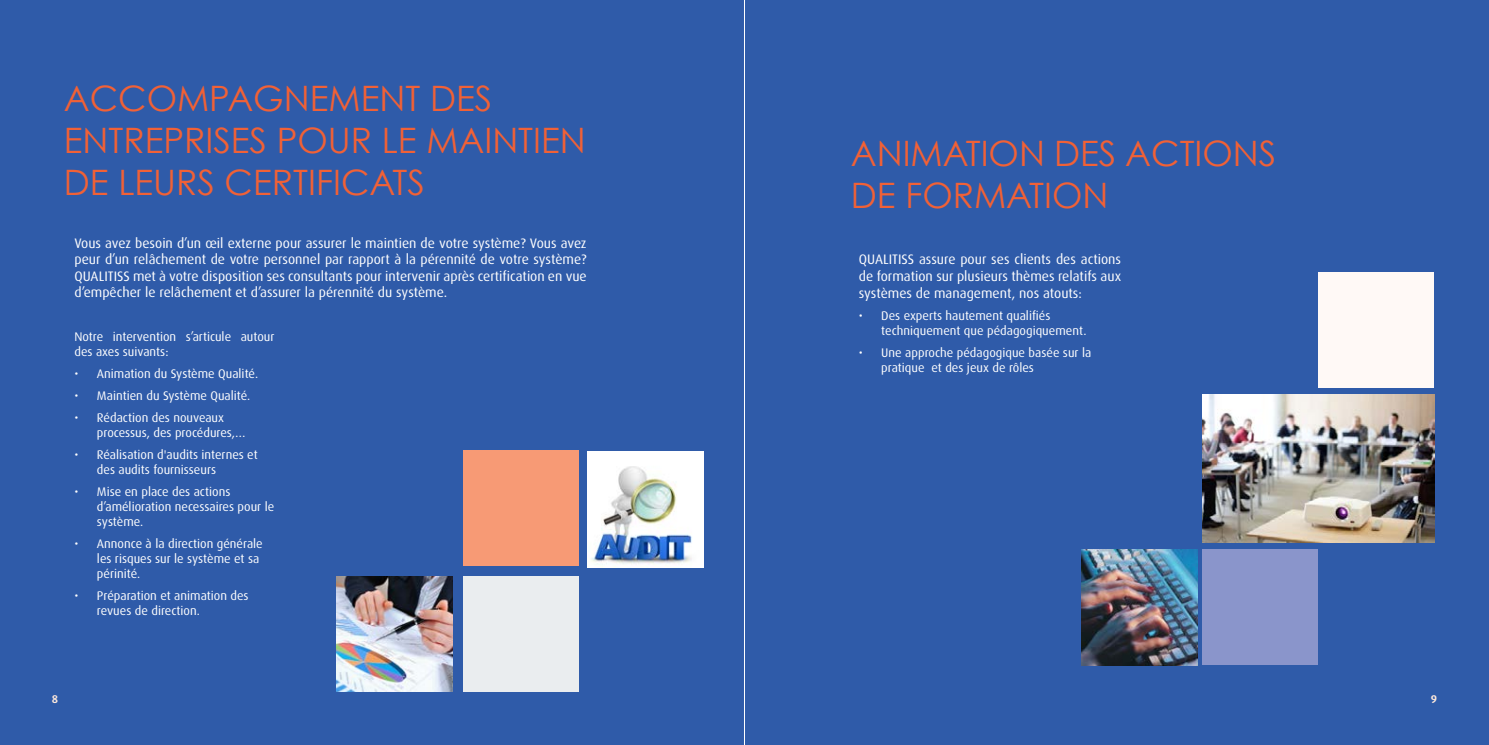
<style>
.page{position:relative;width:1489px;height:745px;background:#fff}
.page>*{position:absolute;margin:0;border:0;box-sizing:border-box;transform-origin:0 0}
.t1{font:35px/42px "Century Gothic";color:#f16136}
.t2{font:13.75px/16.5px "Dax";color:#fff;text-align:justify}
.t3{font:12.5px/15px "Dax";color:#fff}
.t4{font:700 11.25px "Dax";color:#fee9dc}
</style>
<div class="page">
<div style="left:0;top:0;width:1488px;height:744px;background:#2f5ba9"></div>
<div style="left:463px;top:450px;width:116px;height:116px;background:#f79a75"></div>
<img style="left:587px;top:451px;width:116px;height:116px">
<img style="left:337px;top:576px;width:115px;height:115px">
<div style="left:463px;top:575px;width:116px;height:116px;background:#eaedef"></div>
<img style="left:1202px;top:394px;width:231px;height:148px">
<div style="left:1318px;top:272px;width:115px;height:116px;background:#fff9f6"></div>
<img style="left:1081px;top:549px;width:116px;height:116px">
<div style="left:1202px;top:549px;width:116px;height:116px;background:#8a95cb"></div>
<hr style="left:744px;top:0;width:1px;height:744px;background:#fff">
<h1 class="t1" style="left:64px;top:76px;width:523px">ACCOMPAGNEMENT DES<br>ENTREPRISES POUR LE MAINTIEN<br>DE LEURS CERTIFICATS</h1>
<p class="t2" style="left:74px;top:235px;width:514px">Vous avez besoin d’un œil externe pour assurer le maintien de votre système? Vous avez peur d’un relâchement de votre personnel par rapport à la pérennité de votre système?<br>QUALITISS met à votre disposition ses consultants pour intervenir après certification en vue d’empêcher le relâchement et d’assurer la pérennité du système.</p>
<p class="t3" style="left:74px;top:328px;width:201px">Notre intervention s’articule autour des axes suivants:</p>
<p class="t3" style="left:74px;top:365px;width:185px">• Animation du Système Qualité.</p>
<p class="t3" style="left:74px;top:388px;width:177px">• Maintien du Système Qualité.</p>
<p class="t3" style="left:97px;top:410px;width:150px;text-indent:-23px">• Rédaction des nouveaux processus, des procédures,…</p>
<p class="t3" style="left:97px;top:447px;width:162px;text-indent:-23px">• Réalisation d'audits internes et des audits fournisseurs</p>
<p class="t3" style="left:97px;top:484px;width:179px;text-indent:-23px">• Mise en place des actions d’amélioration necessaires pour le système.</p>
<p class="t3" style="left:97px;top:536px;width:167px;text-indent:-23px">• Annonce à la direction générale les risques sur le système et sa périnité.</p>
<p class="t3" style="left:97px;top:588px;width:153px;text-indent:-23px">• Préparation et animation des revues de direction.</p>
<h1 class="t1" style="left:850px;top:132px;width:427px">ANIMATION DES ACTIONS<br>DE FORMATION</h1>
<p class="t2" style="left:858px;top:251px;width:264px">QUALITISS assure pour ses clients des actions de formation sur plusieurs thèmes relatifs aux systèmes de management, nos atouts:</p>
<p class="t3" style="left:881px;top:308px;width:207px;text-indent:-22px">• Des experts hautement qualifiés techniquement que pédagogiquement.</p>
<p class="t3" style="left:881px;top:345px;width:211px;text-indent:-22px">• Une approche pédagogique basée sur la pratique et des jeux de rôles</p>
<p class="t4" style="left:52px;top:691px;width:8px">8</p>
<p class="t4" style="left:1430px;top:691px;width:8px">9</p>
</div>
